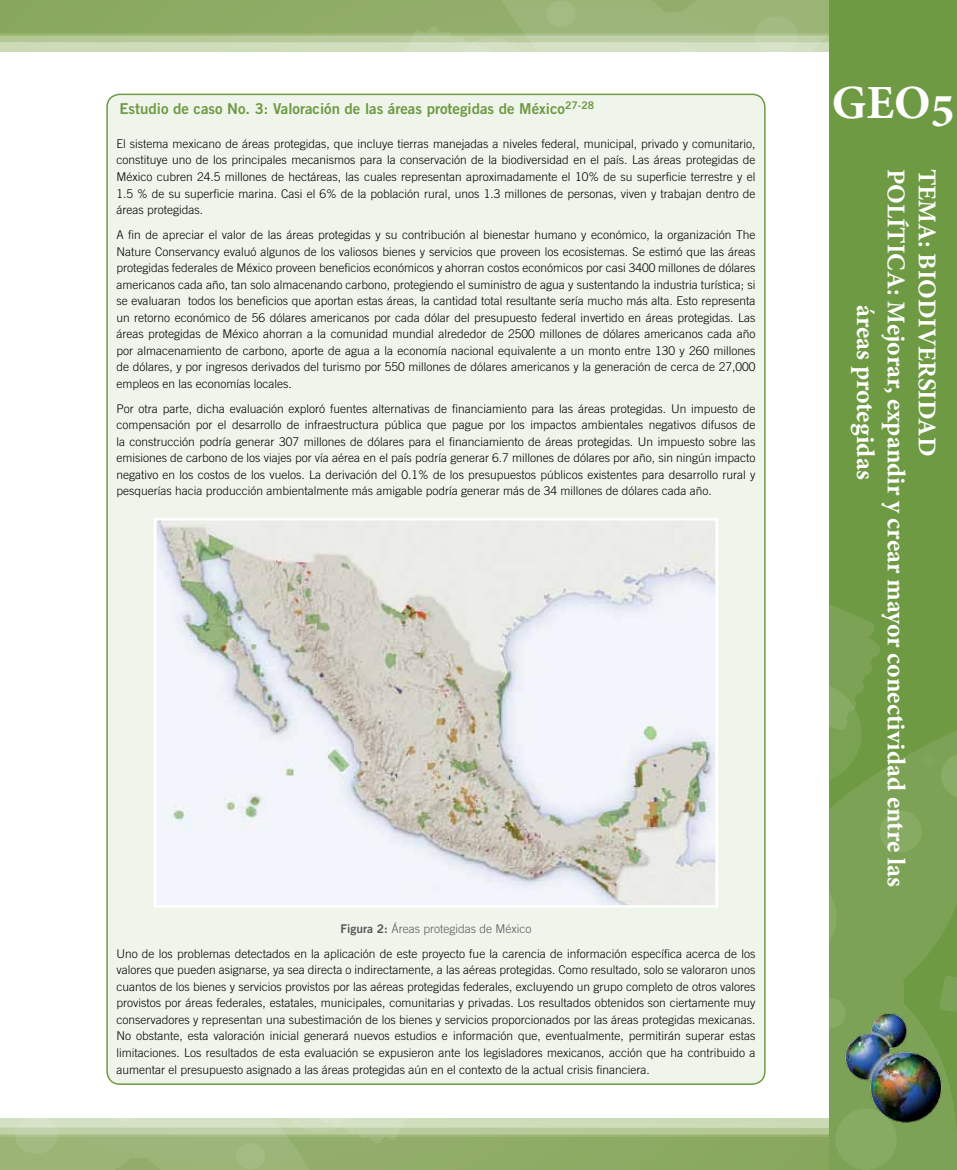
<style>
.page{position:relative;width:957px;height:1170px;background:#fff}
.page>*{position:absolute;margin:0;border:0;box-sizing:border-box;transform-origin:0 0}
.t1{font:700 47.7px "Minion Pro";color:#fff}
.t2{font:700 25.8px "Minion Pro";color:#fff}
.t3{font:15px "Trade Gothic LT Std Bd 2";color:#6e9a43}
.t4{font:300 12px/16.5px "Trade Gothic LT Std";color:#000;text-align:justify}
.s1{font-family:"Trade Gothic LT Std Bd 2";font-weight:400;color:#58595b}
.s2{color:#58595b}
</style>
<div class="page">
<div style="left:107px;top:94px;width:658px;height:990px;background:#f0f5ec;border-radius:13px"></div>
<svg style="left:0;top:0;width:829px;height:52px"></svg>
<svg style="left:0;top:33px;width:829px;height:18px"></svg>
<svg style="left:0;top:1136px;width:829px;height:34px"></svg>
<svg style="left:0;top:1118px;width:829px;height:18px"></svg>
<div style="left:829px;top:0;width:128px;height:1169px;background:#6e9a43"></div>
<svg style="left:829px;top:605px;width:51px;height:125px"></svg>
<svg style="left:829px;top:730px;width:128px;height:439px;fill:#7ca355"></svg>
<img style="left:836px;top:1006px;width:114px;height:118px">
<img style="left:158px;top:521px;width:556px;height:382px">
<div style="left:154px;top:517px;width:564px;height:390px;border:3px solid #fff"></div>
<p class="t3" style="left:119px;top:100px;width:476px">Estudio de caso No. 3: Valoración de las áreas protegidas de México<sup>27-28</sup></p>
<p class="t4" style="left:116px;top:135px;width:641px">El sistema mexicano de áreas protegidas, que incluye tierras manejadas a niveles federal, municipal, privado y comunitario, constituye uno de los principales mecanismos para la conservación de la biodiversidad en el país. Las áreas protegidas de México cubren 24.5 millones de hectáreas, las cuales representan aproximadamente el 10% de su superficie terrestre y el 1.5 % de su superficie marina. Casi el 6% de la población rural, unos 1.3 millones de personas, viven y trabajan dentro de áreas protegidas.</p>
<p class="t4" style="left:116px;top:226px;width:641px">A fin de apreciar el valor de las áreas protegidas y su contribución al bienestar humano y económico, la organización The Nature Conservancy evaluó algunos de los valiosos bienes y servicios que proveen los ecosistemas. Se estimó que las áreas protegidas federales de México proveen beneficios económicos y ahorran costos económicos por casi 3400 millones de dólares americanos cada año, tan solo almacenando carbono, protegiendo el suministro de agua y sustentando la industria turística; si se evaluaran todos los beneficios que aportan estas áreas, la cantidad total resultante sería mucho más alta. Esto representa un retorno económico de 56 dólares americanos por cada dólar del presupuesto federal invertido en áreas protegidas. Las áreas protegidas de México ahorran a la comunidad mundial alrededor de 2500 millones de dólares americanos cada año por almacenamiento de carbono, aporte de agua a la economía nacional equivalente a un monto entre 130 y 260 millones de dólares, y por ingresos derivados del turismo por 550 millones de dólares americanos y la generación de cerca de 27,000 empleos en las economías locales.</p>
<p class="t4" style="left:116px;top:400px;width:641px">Por otra parte, dicha evaluación exploró fuentes alternativas de financiamiento para las áreas protegidas. Un impuesto de compensación por el desarrollo de infraestructura pública que pague por los impactos ambientales negativos difusos de la construcción podría generar 307 millones de dólares para el financiamiento de áreas protegidas. Un impuesto sobre las emisiones de carbono de los viajes por vía aérea en el país podría generar 6.7 millones de dólares por año, sin ningún impacto negativo en los costos de los vuelos. La derivación del 0.1% de los presupuestos públicos existentes para desarrollo rural y pesquerías hacia producción ambientalmente más amigable podría generar más de 34 millones de dólares cada año.</p>
<p class="t4" style="left:116px;top:915px;width:640px;line-height:25px;text-align:center"><span class="s1">Figura 2:</span> <span class="s2">Áreas protegidas de México<br></span>Uno de los problemas detectados en la aplicación de este proyecto fue la carencia de información específica acerca de los</p>
<p class="t4" style="left:116px;top:961px;width:641px">valores que pueden asignarse, ya sea directa o indirectamente, a las aéreas protegidas. Como resultado, solo se valoraron unos cuantos de los bienes y servicios provistos por las aéreas protegidas federales, excluyendo un grupo completo de otros valores provistos por áreas federales, estatales, municipales, comunitarias y privadas. Los resultados obtenidos son ciertamente muy conservadores y representan una subestimación de los bienes y servicios proporcionados por las áreas protegidas mexicanas.<br>No obstante, esta valoración inicial generará nuevos estudios e información que, eventualmente, permitirán superar estas limitaciones. Los resultados de esta evaluación se expusieron ante los legisladores mexicanos, acción que ha contribuido a aumentar el presupuesto asignado a las áreas protegidas aún en el contexto de la actual crisis financiera.</p>
<h1 class="t1" style="left:832px;top:69px;width:124px">GEO5</h1>
<h2 class="t2" style="left:914px;top:169px;width:720px;rotate:90deg">POLÍTICA: Mejorar, expandir y crear mayor conectividad entre las</h2>
<h2 class="t2" style="left:945px;top:169px;width:289px;rotate:90deg">TEMA: BIODIVERSIDAD</h2>
<h2 class="t2" style="left:883px;top:305px;width:176px;rotate:90deg">áreas protegidas</h2>
</div>
